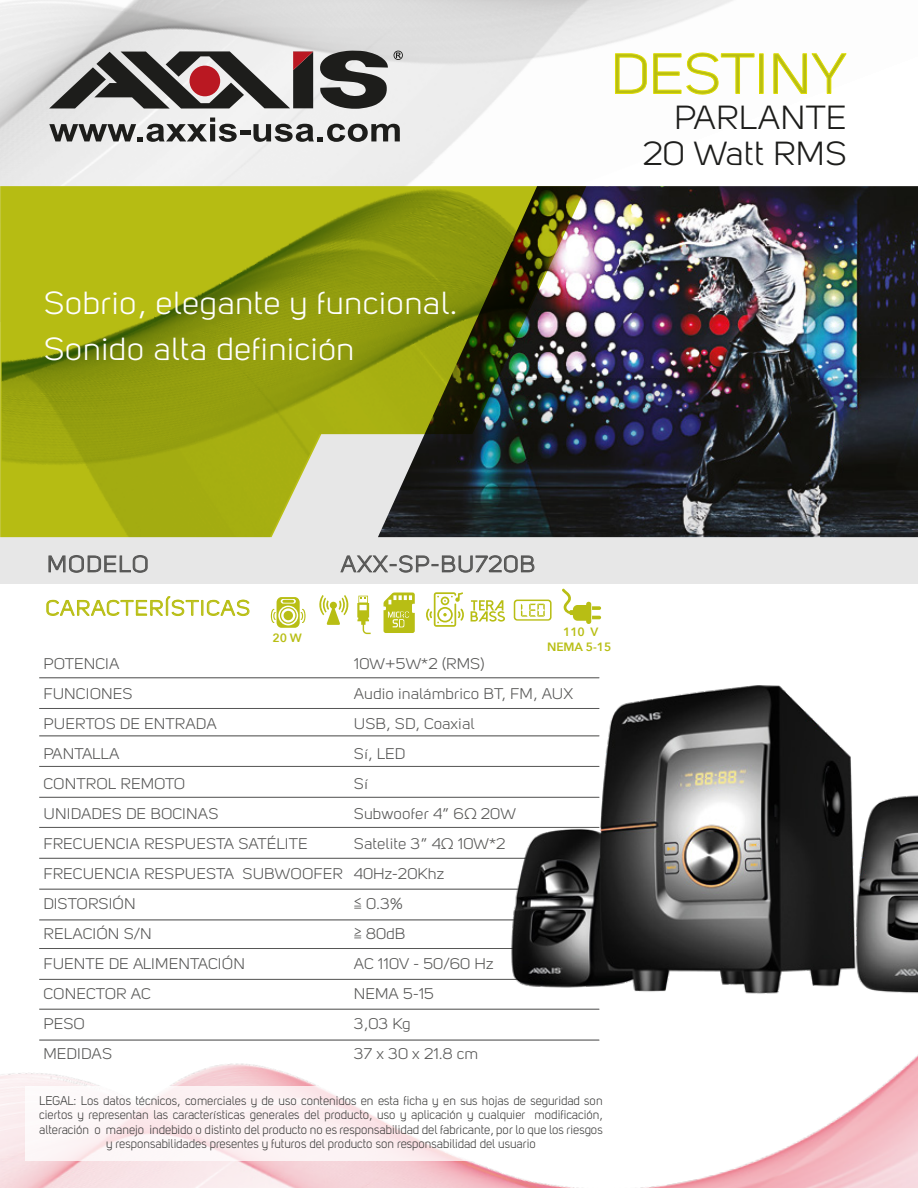
<style>
.page{position:relative;width:918px;height:1188px;background:#fff}
.page>*{position:absolute;margin:0;border:0;box-sizing:border-box;transform-origin:0 0}
.t1{font:55.95px "Kiye Sans";color:#b8be14;scale:1.1 1}
.t2{font:33px/36px "Kiye Sans";letter-spacing:.005em;color:#1d1d1b;text-align:right;scale:1.1 1}
.t3{font:31.5px/46.8px "Kiye Sans";letter-spacing:.01em;color:#fff;scale:1.1 1}
.t4{font:22.5px "Kiye Sans";letter-spacing:.05em;color:#575756;scale:1.1 1}
.t5{font:21px "Kiye Sans";letter-spacing:.05em;color:#b8be14;scale:1.1 1}
.t6{font:15.3px/30px "Kiye Sans";letter-spacing:.005em;color:#575756;scale:1.1 1}
.t7{font:12.45px/14.5px "Kiye Sans";color:#3c3c3b;text-align:center}
.t8{font:600 12px/14.4px "Avenir Next";letter-spacing:-.005em;color:#b8be14;text-align:center}
</style>
<div class="page">
<img style="left:0;top:0;width:764px;height:186px">
<div style="left:0;top:378px;width:918px;height:206px;background:#e7e7e7"></div>
<img style="left:0;top:1040px;width:918px;height:148px">
<svg style="left:25px;top:1086px;width:591px;height:74px"></svg>
<svg style="left:46px;top:596px;width:203px;height:20px"></svg>
<svg style="left:49px;top:555px;width:99px;height:18px"></svg>
<svg style="left:341px;top:555px;width:193px;height:18px"></svg>
<svg style="left:49px;top:51px;width:339px;height:58px"></svg>
<svg style="left:394px;top:51px;width:9px;height:9px"></svg>
<div style="left:190px;top:66px;width:30px;height:30px;background:#ba1822;border-radius:50%"></div>
<svg style="left:49px;top:118px;width:188px;height:24px"></svg>
<div style="left:241px;top:130px;width:10px;height:5px;background:#1d1d1b"></div>
<svg style="left:253px;top:124px;width:147px;height:18px"></svg>
<svg style="left:615px;top:53px;width:32px;height:41px"></svg>
<svg style="left:653px;top:53px;width:101px;height:41px"></svg>
<div style="left:759px;top:54px;width:4px;height:40px;border:1px solid #dedc00"></div>
<svg style="left:773px;top:53px;width:74px;height:41px"></svg>
<img style="left:2px;top:186px;width:376px;height:351px">
<img style="left:378px;top:186px;width:540px;height:351px">
<svg style="left:354px;top:906px;width:7px;height:3px"></svg>
<svg style="left:354px;top:935px;width:7px;height:4px"></svg>
<svg style="left:384px;top:593px;width:31px;height:40px"></svg>
<svg style="left:471px;top:600px;width:34px;height:22px"></svg>
<svg style="left:426px;top:592px;width:38px;height:35px"></svg>
<svg style="left:271px;top:597px;width:35px;height:31px"></svg>
<svg style="left:319px;top:595px;width:30px;height:30px"></svg>
<svg style="left:357px;top:596px;width:14px;height:38px"></svg>
<svg style="left:514px;top:600px;width:38px;height:21px"></svg>
<svg style="left:562px;top:588px;width:39px;height:36px"></svg>
<hr style="left:39px;top:678px;width:560px;height:1px;background:#575756">
<hr style="left:39px;top:736px;width:560px;height:1px;background:#575756">
<hr style="left:39px;top:766px;width:560px;height:1px;background:#575756">
<hr style="left:39px;top:797px;width:560px;height:1px;background:#575756">
<hr style="left:39px;top:827px;width:560px;height:1px;background:#575756">
<hr style="left:39px;top:858px;width:560px;height:1px;background:#575756">
<hr style="left:39px;top:889px;width:560px;height:1px;background:#575756">
<hr style="left:39px;top:920px;width:560px;height:1px;background:#575756">
<hr style="left:39px;top:948px;width:560px;height:1px;background:#575756">
<hr style="left:39px;top:979px;width:560px;height:1px;background:#575756">
<hr style="left:39px;top:1009px;width:560px;height:1px;background:#575756">
<hr style="left:39px;top:1040px;width:560px;height:1px;background:#575756">
<hr style="left:39px;top:708px;width:560px;height:1px;background:#575756">
<img style="left:495px;top:677px;width:423px;height:317px">
<h3 class="t3" style="left:44px;top:279px;width:378px">Sobrio, elegante y funcional.<br>Sonido alta definición</h3>
<h3 class="t4" style="left:47px;top:551px;width:94px">MODELO</h3>
<h3 class="t4" style="left:341px;top:551px;width:178px">AXX-SP-BU720B</h3>
<h3 class="t5" style="left:46px;top:596px;width:187px">CARACTERÍSTICAS</h3>
<h1 class="t1" style="left:611px;top:42px;width:216px">DESTINY</h1>
<h2 class="t2" style="left:643px;top:100px;width:187px">PARLANTE<br>20 Watt RMS</h2>
<p class="t8" style="left:273px;top:630px;width:31px">20 W</p>
<p class="t8" style="left:547px;top:625px;width:66px">110 V<br>NEMA 5-15</p>
<p class="t6" style="left:43px;top:648px;width:274px">POTENCIA<br>FUNCIONES<br>PUERTOS DE ENTRADA<br>PANTALLA<br>CONTROL REMOTO<br>UNIDADES DE BOCINAS<br>FRECUENCIA RESPUESTA SATÉLITE<br>FRECUENCIA RESPUESTA SUBWOOFER<br>DISTORSIÓN<br>RELACIÓN S/N<br>FUENTE DE ALIMENTACIÓN<br>CONECTOR AC<br>PESO<br>MEDIDAS</p>
<p class="t6" style="left:354px;top:648px;width:201px">10W+5W*2 (RMS)<br>Audio inalámbrico BT, FM, AUX<br>USB, SD, Coaxial<br>Sí, LED<br>Sí<br>Subwoofer 4” 6Ω 20W<br>Satelite 3” 4Ω 10W*2<br>40Hz-20Khz<br>&lt; 0.3%<br>&gt; 80dB<br>AC 110V - 50/60 Hz<br>NEMA 5-15<br>3,03 Kg<br>37 x 30 x 21.8 cm</p>
<p class="t7" style="left:39px;top:1093px;width:565px">LEGAL: Los datos técnicos, comerciales y de uso contenidos en esta ficha y en sus hojas de seguridad son ciertos y representan las características generales del producto, uso y aplicación y cualquier modificación, alteración o manejo indebido o distinto del producto no es responsabilidad del fabricante, por lo que los riesgos y responsabilidades presentes y futuros del producto son responsabilidad del usuario</p>
</div>
